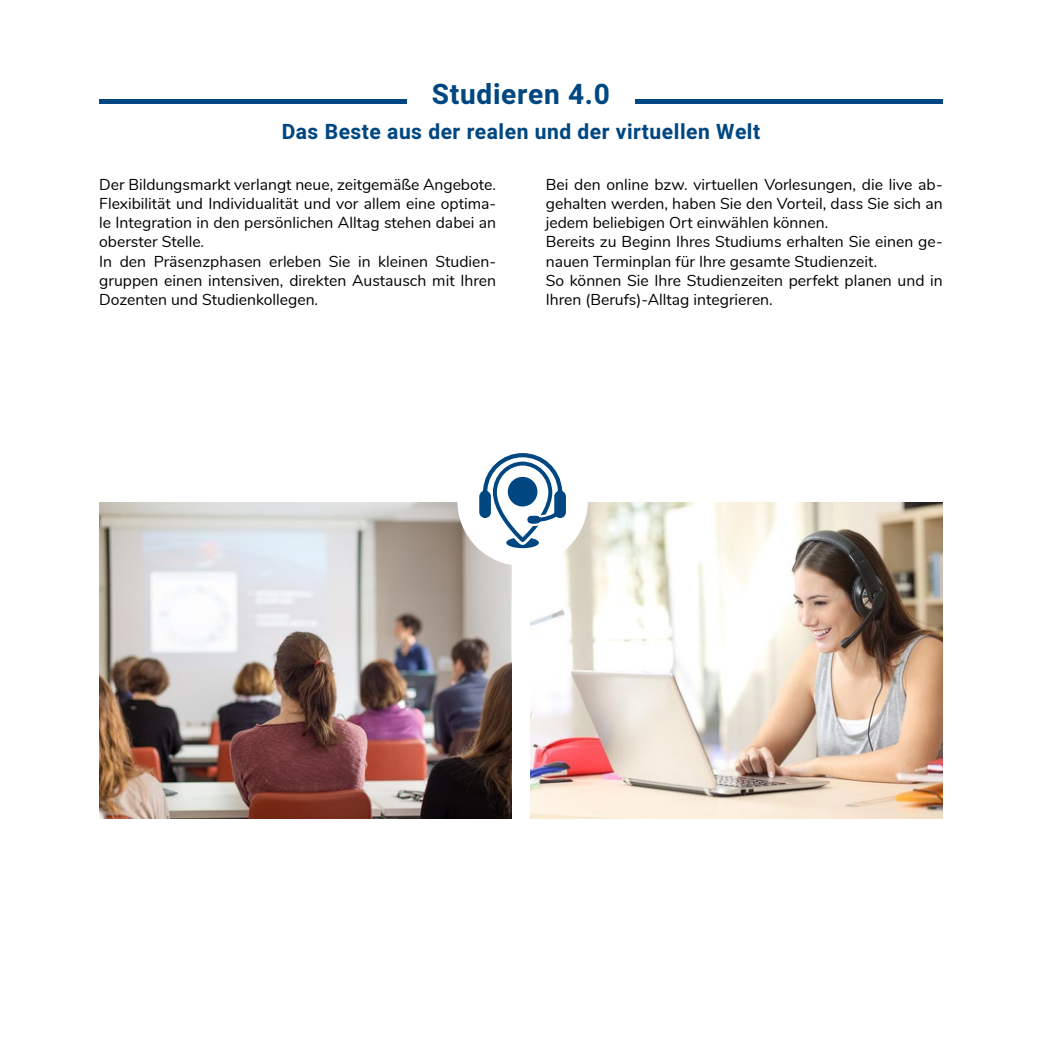
<style>
.page{position:relative;width:1042px;height:1042px;background:#fff}
.page>*{position:absolute;margin:0;border:0;box-sizing:border-box;transform-origin:0 0}
.t1{font:700 28px "Heebo";letter-spacing:.025em;color:#004781}
.t2{font:700 21px "Heebo";letter-spacing:.025em;color:#004781}
.t3{font:15.75px/19.2px "Nunito";color:#000}
</style>
<div class="page">
<div style="left:99px;top:99px;width:844px;height:5px;background:#004781"></div>
<div style="left:407px;top:74px;width:228px;height:34px;background:#fff"></div>
<img style="left:531px;top:502px;width:412px;height:317px">
<img style="left:99px;top:502px;width:412px;height:317px">
<div style="left:457px;top:435px;width:131px;height:131px;background:#fff;border-radius:50%"></div>
<svg style="left:479px;top:453px;width:87px;height:95px"></svg>
<h1 class="t1" style="left:432px;top:74px;width:179px">Studieren 4.0</h1>
<h2 class="t2" style="left:282px;top:117px;width:480px">Das Beste aus der realen und der virtuellen Welt</h2>
<p class="t3" style="left:99px;top:174px;width:398px">Der Bildungsmarkt verlangt neue, zeitgemäße Angebote.<br>Flexibilität und Individualität und vor allem eine optima&shy;le Integration in den persönlichen Alltag stehen dabei an oberster Stelle.<br>In den Präsenzphasen erleben Sie in kleinen Studien&shy;gruppen einen intensiven, direkten Austausch mit Ihren Dozenten und Studienkollegen.</p>
<p class="t3" style="left:546px;top:174px;width:398px">Bei den online bzw. virtuellen Vorlesungen, die live ab&shy;gehalten werden, haben Sie den Vorteil, dass Sie sich an jedem beliebigen Ort einwählen können.<br>Bereits zu Beginn Ihres Studiums erhalten Sie einen ge&shy;nauen Terminplan für Ihre gesamte Studienzeit.<br>So können Sie Ihre Studienzeiten perfekt planen und in Ihren (Berufs)-Alltag integrieren.</p>
</div>
